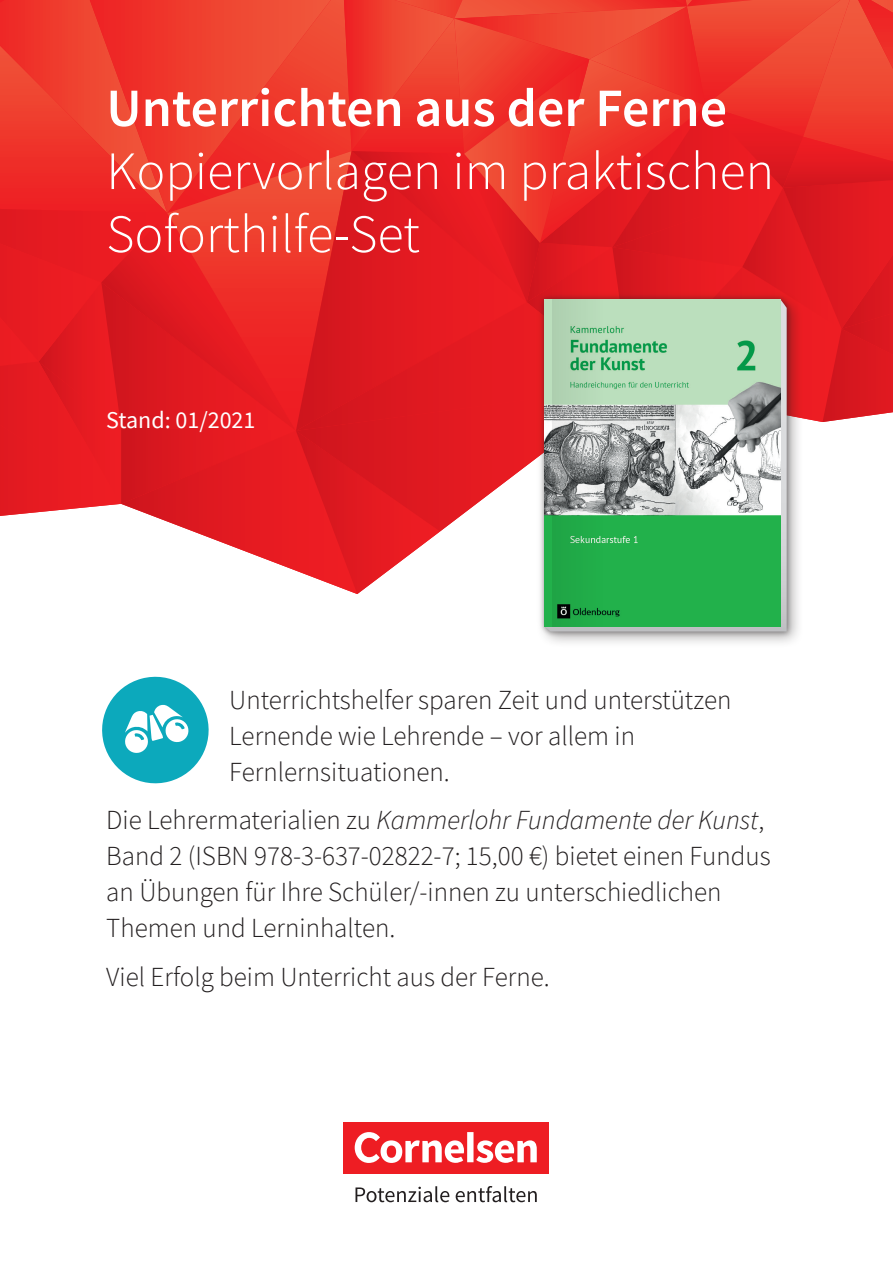
<style>
.page{position:relative;width:893px;height:1263px;background:#fff}
.page>*{position:absolute;margin:0;border:0;box-sizing:border-box;transform-origin:0 0}
.t1{font:300 54px/63px "CV Source Sans";color:#fff}
.t2{font:600 54px "CV Source Sans";color:#fff}
.t3{font:300 27px/36px "CV Source Sans";color:#231f20}
.t4{font:24px "CV Source Sans";color:#fff}
.s1{font-style:italic}
</style>
<div class="page">
<svg style="left:0;top:0;width:893px;height:594px;background:#ea3f3d"></svg>
<div style="left:343px;top:1122px;width:206px;height:52px;background:#ee1d23"></div>
<svg style="left:355px;top:1132px;width:182px;height:31px"></svg>
<svg style="left:355px;top:1186px;width:94px;height:16px"></svg>
<svg style="left:456px;top:1186px;width:81px;height:16px"></svg>
<div style="left:536px;top:291px;width:267px;height:357px;background:#231f20;opacity:.4"></div>
<div style="left:539px;top:294px;width:253px;height:343px;background:#231f20;opacity:.4"></div>
<svg style="left:544px;top:299px;width:243px;height:332px;background:#bac7bf"></svg>
<img style="left:544px;top:299px;width:236px;height:327px">
<svg style="left:552px;top:299px;width:52px;height:327px;background:#73ae83"></svg>
<svg style="left:102px;top:676px;width:107px;height:108px"></svg>
<h1 class="t2" style="left:106px;top:73px;width:622px">Unterrichten aus der Ferne</h1>
<h1 class="t1" style="left:106px;top:140px;width:669px">Kopiervorlagen im praktischen<br>Soforthilfe-Set</h1>
<p class="t4" style="left:106px;top:404px;width:151px">Stand: 01/2021</p>
<p class="t3" style="left:229px;top:682px;width:504px">Unterrichtshelfer sparen Zeit und unterstützen<br>Lernende wie Lehrende – vor allem in<br>Fernlernsituationen.</p>
<p class="t3" style="left:106px;top:802px;width:666px">Die Lehrermaterialien zu <span class="s1">Kammerlohr Fundamente der Kunst</span>, Band 2 (ISBN 978-3-637-02822-7; 15,00 €) bietet einen Fundus an Übungen für Ihre Schüler/-innen zu unterschiedlichen Themen und Lerninhalten.</p>
<p class="t3" style="left:106px;top:959px;width:445px">Viel Erfolg beim Unterricht aus der Ferne.</p>
</div>
